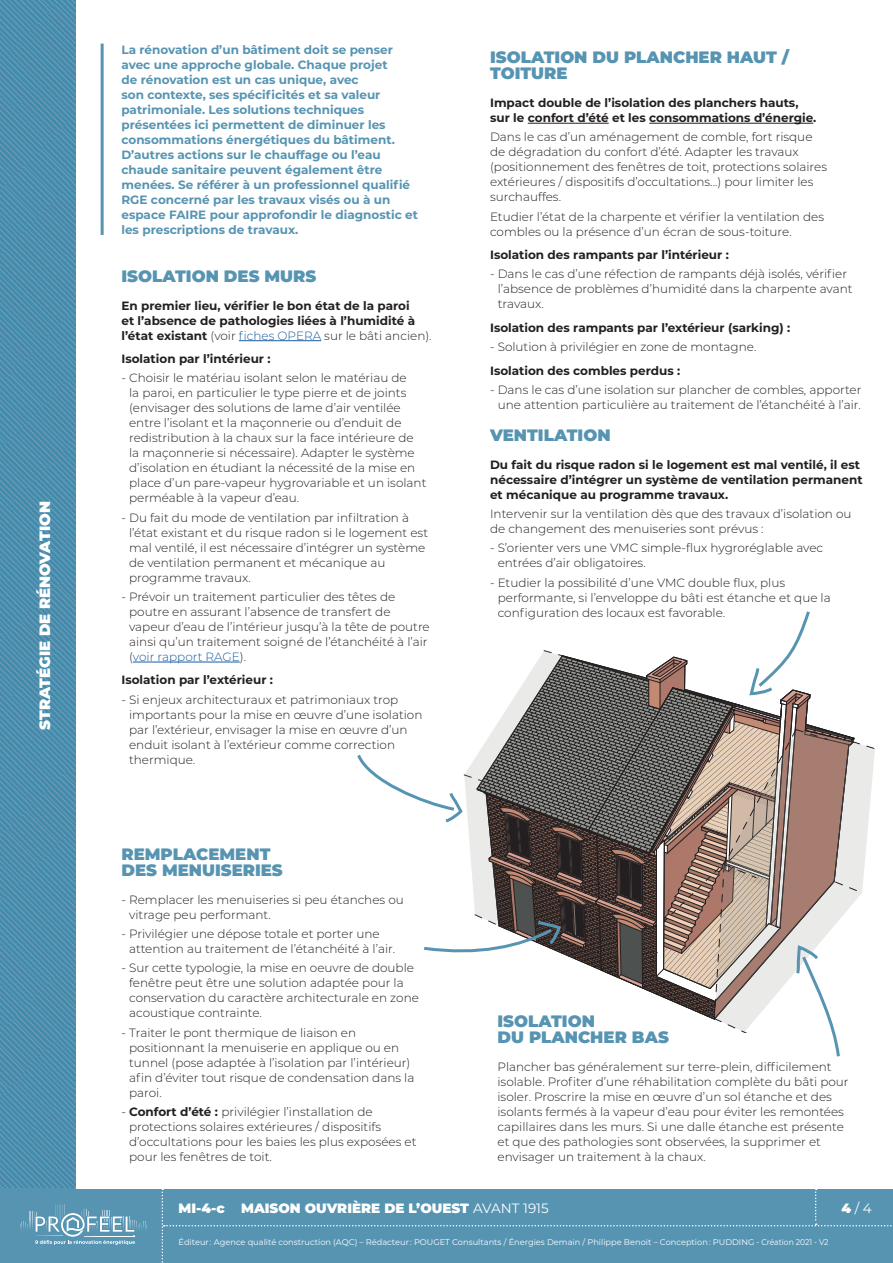
<style>
.page{position:relative;width:893px;height:1263px;background:#fff}
.page>*{position:absolute;margin:0;border:0;box-sizing:border-box;transform-origin:0 0}
.t1{font:900 16.5px/16.5px "Montserrat";color:#5694b2}
.t2{font:900 15px "Montserrat";color:#fff}
.t3{font:900 13.5px "Montserrat";color:#fff}
.t4{font:13.5px "Montserrat";color:#fff}
.t5{font:300 12px/15px "Montserrat";color:#231f20}
.t6{font:700 12px/15px "Montserrat";color:#231f20}
.t7{font:700 12px/15px "Montserrat";color:#5694b2}
.t8{font:8.25px "Montserrat";color:#fff}
.s1{font-weight:300}
.s2{font-weight:300;color:#175d9e}
.s3{color:#175d9e}
.s4{font-weight:700}
.s5{font-weight:400}
.s6{font-weight:900}
</style>
<div class="page">
<svg style="left:0;top:0;width:76px;height:1188px;background:#4e8faf"></svg>
<div style="left:0;top:1188px;width:893px;height:75px;background:#5694b2"></div>
<svg style="left:162px;top:1188px;width:731px;height:75px"></svg>
<svg style="left:20px;top:1204px;width:127px;height:41px"></svg>
<hr style="left:239px;top:340px;width:82px;height:1px;background:#175d9e">
<hr style="left:133px;top:662px;width:107px;height:1px;background:#175d9e">
<hr style="left:528px;top:123px;width:81px;height:1px;background:#231f20">
<hr style="left:649px;top:123px;width:164px;height:1px;background:#231f20">
<hr style="left:101px;top:44px;width:3px;height:191px;background:#5694b2">
<svg style="left:357px;top:611px;width:518px;height:446px"></svg>
<p class="t2" style="left:34px;top:730px;width:230px;rotate:-90deg">STRATÉGIE DE RÉNOVATION</p>
<p class="t7" style="left:121px;top:42px;width:298px">La rénovation d’un bâtiment doit se penser avec une approche globale. Chaque projet<br>de rénovation est un cas unique, avec<br>son contexte, ses spécificités et sa valeur patrimoniale. Les solutions techniques présentées ici permettent de diminuer les consommations énergétiques du bâtiment.<br>D’autres actions sur le chauffage ou l’eau chaude sanitaire peuvent également être menées. Se référer à un professionnel qualifié RGE concerné par les travaux visés ou à un espace FAIRE pour approfondir le diagnostic et les prescriptions de travaux.</p>
<h1 class="t1" style="left:121px;top:267px;width:196px">ISOLATION DES MURS</h1>
<p class="t6" style="left:121px;top:297px;width:312px">En premier lieu, vérifier le bon état de la paroi<br>et l’absence de pathologies liées à l’humidité à l’état existant <span class="s1">(voir</span> <span class="s2">fiches OPERA</span> <span class="s1">sur le bâti ancien).</span></p>
<p class="t6" style="left:121px;top:351px;width:151px">Isolation par l’intérieur :</p>
<p class="t5" style="left:129px;top:370px;width:299px;text-indent:-8px">- Choisir le matériau isolant selon le matériau de<br>la paroi, en particulier le type pierre et de joints (envisager des solutions de lame d’air ventilée entre l’isolant et la maçonnerie ou d’enduit de redistribution à la chaux sur la face intérieure de la maçonnerie si nécessaire). Adapter le système d’isolation en étudiant la nécessité de la mise en place d’un pare-vapeur hygrovariable et un isolant perméable à la vapeur d’eau.</p>
<p class="t5" style="left:129px;top:509px;width:300px;text-indent:-8px">- Du fait du mode de ventilation par infiltration à l’état existant et du risque radon si le logement est mal ventilé, il est nécessaire d’intégrer un système de ventilation permanent et mécanique au programme travaux.</p>
<p class="t5" style="left:129px;top:589px;width:302px;text-indent:-8px">- Prévoir un traitement particulier des têtes de poutre en assurant l’absence de transfert de vapeur d’eau de l’intérieur jusqu’à la tête de poutre ainsi qu’un traitement soigné de l’étanchéité à l’air (<span class="s3">voir rapport RAGE</span>).</p>
<p class="t6" style="left:121px;top:672px;width:153px">Isolation par l’extérieur :</p>
<p class="t5" style="left:129px;top:691px;width:295px;text-indent:-8px">- Si enjeux architecturaux et patrimoniaux trop importants pour la mise en œuvre d’une isolation par l’extérieur, envisager la mise en œuvre d’un enduit isolant à l’extérieur comme correction thermique.</p>
<h1 class="t1" style="left:121px;top:844px;width:163px">REMPLACEMENT<br>DES MENUISERIES</h1>
<p class="t5" style="left:129px;top:892px;width:276px;text-indent:-8px">- Remplacer les menuiseries si peu étanches ou vitrage peu performant.</p>
<p class="t5" style="left:129px;top:926px;width:268px;text-indent:-8px">- Privilégier une dépose totale et porter une attention au traitement de l’étanchéité à l’air.</p>
<p class="t5" style="left:129px;top:960px;width:291px;text-indent:-8px">- Sur cette typologie, la mise en oeuvre de double fenêtre peut être une solution adaptée pour la conservation du caractère architecturale en zone acoustique contrainte.</p>
<p class="t5" style="left:129px;top:1024px;width:287px;text-indent:-8px">- Traiter le pont thermique de liaison en positionnant la menuiserie en applique ou en tunnel (pose adaptée à l’isolation par l’intérieur) afin d’éviter tout risque de condensation dans la paroi.</p>
<p class="t5" style="left:129px;top:1104px;width:289px;text-indent:-8px">- <span class="s4">Confort d’été :</span> privilégier l’installation de protections solaires extérieures / dispositifs d’occultations pour les baies les plus exposées et pour les fenêtres de toit.</p>
<h1 class="t1" style="left:490px;top:48px;width:300px">ISOLATION DU PLANCHER HAUT /<br>TOITURE</h1>
<p class="t6" style="left:490px;top:95px;width:328px">Impact double de l’isolation des planchers hauts, sur le confort d’été et les consommations d’énergie.</p>
<p class="t5" style="left:490px;top:129px;width:338px">Dans le cas d’un aménagement de comble, fort risque de dégradation du confort d’été. Adapter les travaux (positionnement des fenêtres de toit, protections solaires extérieures / dispositifs d’occultations...) pour limiter les surchauffes.</p>
<p class="t5" style="left:490px;top:208px;width:336px">Etudier l’état de la charpente et vérifier la ventilation des combles ou la présence d’un écran de sous-toiture.</p>
<p class="t6" style="left:490px;top:247px;width:240px">Isolation des rampants par l’intérieur :</p>
<p class="t5" style="left:498px;top:266px;width:356px;text-indent:-8px">- Dans le cas d’une réfection de rampants déjà isolés, vérifier l’absence de problèmes d’humidité dans la charpente avant travaux.</p>
<p class="t6" style="left:490px;top:319px;width:302px">Isolation des rampants par l’extérieur (sarking) :</p>
<p class="t5" style="left:490px;top:339px;width:268px">- Solution à privilégier en zone de montagne.</p>
<p class="t6" style="left:490px;top:362px;width:192px">Isolation des combles perdus :</p>
<p class="t5" style="left:490px;top:382px;width:373px;text-align:center">- Dans le cas d’une isolation sur plancher de combles, apporter une attention particulière au traitement de l’étanchéité à l’air.</p>
<h1 class="t1" style="left:490px;top:426px;width:122px">VENTILATION</h1>
<p class="t6" style="left:490px;top:457px;width:374px">Du fait du risque radon si le logement est mal ventilé, il est nécessaire d’intégrer un système de ventilation permanent et mécanique au programme travaux.</p>
<p class="t5" style="left:490px;top:506px;width:363px">Intervenir sur la ventilation dès que des travaux d’isolation ou de changement des menuiseries sont prévus :</p>
<p class="t5" style="left:498px;top:540px;width:327px;text-indent:-8px">- S’orienter vers une VMC simple-flux hygroréglable avec entrées d’air obligatoires.</p>
<p class="t5" style="left:498px;top:575px;width:334px;text-indent:-8px">- Etudier la possibilité d’une VMC double flux, plus performante, si l’enveloppe du bâti est étanche et que la configuration des locaux est favorable.</p>
<h1 class="t1" style="left:497px;top:1011px;width:173px">ISOLATION<br>DU PLANCHER BAS</h1>
<p class="t5" style="left:497px;top:1059px;width:353px">Plancher bas généralement sur terre-plein, difficilement isolable. Profiter d’une réhabilitation complète du bâti pour isoler. Proscrire la mise en œuvre d’un sol étanche et des isolants fermés à la vapeur d’eau pour éviter les remontées capillaires dans les murs. Si une dalle étanche est présente et que des pathologies sont observées, la supprimer et envisager un traitement à la chaux.</p>
<p class="t3" style="left:179px;top:1198px;width:372px">MI-4-c MAISON OUVRIÈRE DE L’OUEST <span class="s5">AVANT 1915</span></p>
<p class="t8" style="left:179px;top:1236px;width:651px">Éditeur : Agence qualité construction (AQC) – Rédacteur : POUGET Consultants / Énergies Demain / Philippe Benoit – Conception : PUDDING - Création 2021 - V2</p>
<p class="t4" style="left:842px;top:1199px;width:32px"><span class="s6">4</span> / 4</p>
</div>
